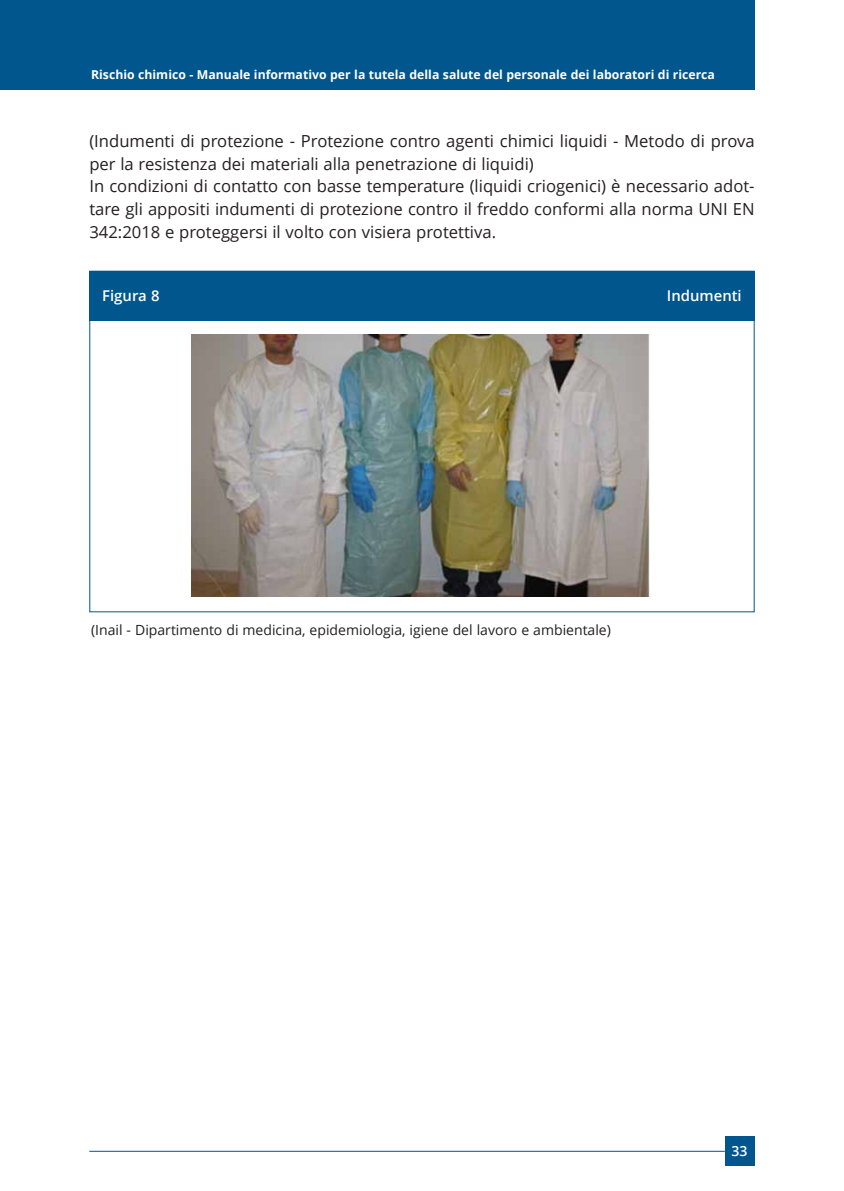
<style>
.page{position:relative;width:844px;height:1191px;background:#fff}
.page>*{position:absolute;margin:0;border:0;box-sizing:border-box;transform-origin:0 0}
.t1{font:16.62px/22.8px "Open Sans";color:#231f20}
.t2{font:600 14.88px "Open Sans";color:#fff}
.t3{font:14px "Open Sans";color:#231f20}
.t4{font:600 14px "Open Sans";color:#fff}
.t5{font:700 12.25px "Open Sans";color:#fff}
</style>
<div class="page">
<div style="left:724px;top:1136px;width:30px;height:30px;background:#01568d"></div>
<hr style="left:89px;top:1150px;width:635px;height:1px;background:#01568d">
<div style="left:0;top:0;width:754px;height:89px;background:#01568d"></div>
<div style="left:89px;top:271px;width:665px;height:49px;background:#01568d"></div>
<img style="left:191px;top:335px;width:458px;height:261px">
<p class="t5" style="left:91px;top:66px;width:625px">Rischio chimico - Manuale informativo per la tutela della salute del personale dei laboratori di ricerca</p>
<p class="t1" style="left:89px;top:129px;width:666px">(Indumenti di protezione - Protezione contro agenti chimici liquidi - Metodo di prova per la resistenza dei materiali alla penetrazione di liquidi)</p>
<p class="t1" style="left:89px;top:174px;width:666px;text-align:justify">In condizioni di contatto con basse temperature (liquidi criogenici) è necessario adot&shy;tare gli appositi indumenti di protezione contro il freddo conformi alla norma UNI EN 342:2018 e proteggersi il volto con visiera protettiva.</p>
<p class="t2" style="left:102px;top:285px;width:59px">Figura 8</p>
<p class="t2" style="left:666px;top:285px;width:76px">Indumenti</p>
<p class="t3" style="left:91px;top:620px;width:521px">(Inail - Dipartimento di medicina, epidemiologia, igiene del lavoro e ambientale)</p>
<p class="t4" style="left:731px;top:1141px;width:17px">33</p>
</div>
